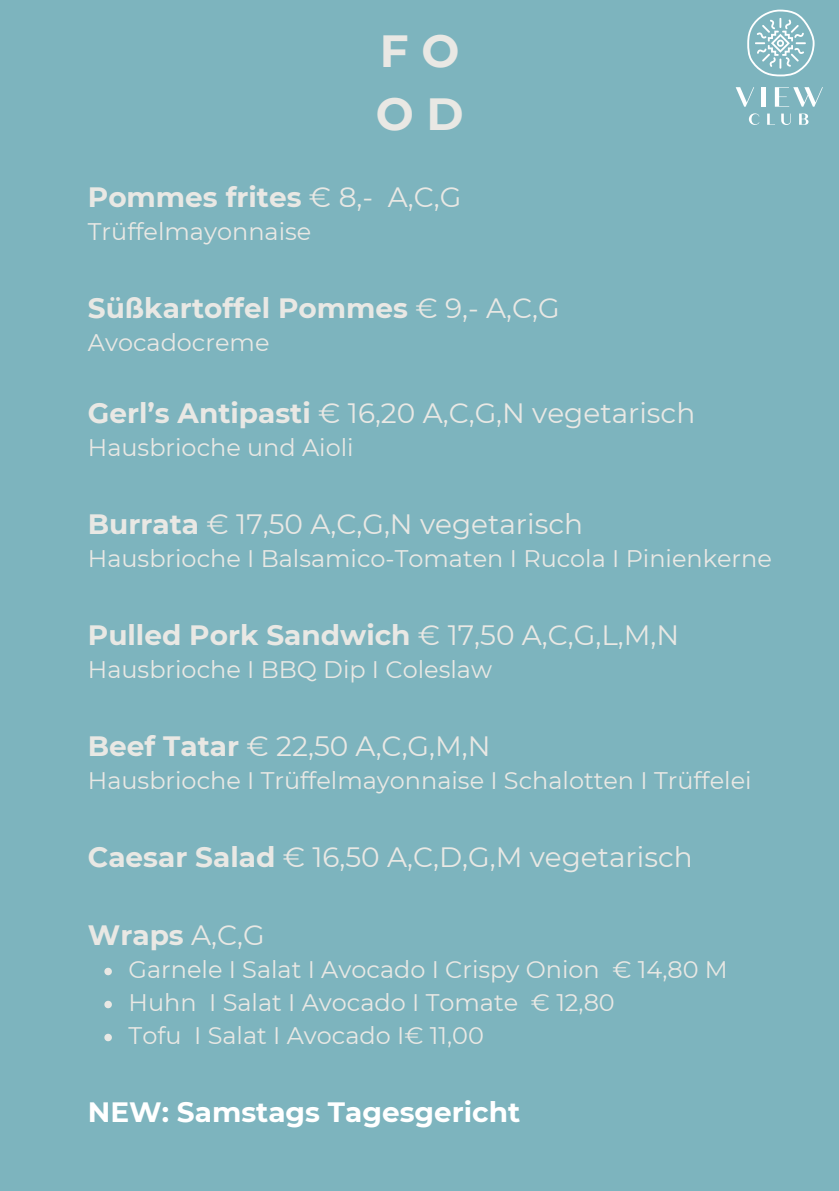
<style>
.page{position:relative;width:839px;height:1191px;background:#fff}
.page>*{position:absolute;margin:0;border:0;box-sizing:border-box;transform-origin:0 0}
.t1{font:700 45px/63px "Montserrat";color:#e9e8e4}
.t2{font:28px "Montserrat";color:#e9e8e4}
.t3{font:700 28px "Montserrat";color:#e9e8e4}
.t4{font:700 28px "Montserrat";color:#fff}
.t5{font:24px "Montserrat";color:#e9e8e4}
.s1{font-weight:400}
.s2{font-weight:700}
</style>
<div class="page">
<div style="left:0;top:0;width:838px;height:1191px;background:#7db4be"></div>
<svg style="left:104px;top:968px;width:8px;height:7px"></svg>
<svg style="left:104px;top:1001px;width:8px;height:7px"></svg>
<svg style="left:104px;top:1034px;width:8px;height:7px"></svg>
<svg style="left:749px;top:113px;width:10px;height:12px"></svg>
<svg style="left:767px;top:114px;width:8px;height:11px"></svg>
<svg style="left:781px;top:114px;width:9px;height:11px"></svg>
<svg style="left:799px;top:114px;width:9px;height:11px"></svg>
<svg style="left:735px;top:87px;width:19px;height:20px"></svg>
<div style="left:760px;top:87px;width:5px;height:20px;background:#fff"></div>
<svg style="left:774px;top:87px;width:48px;height:20px"></svg>
<svg style="left:747px;top:10px;width:67px;height:66px"></svg>
<p class="t1" style="left:376px;top:20px;width:89px">F O<br>O D</p>
<h1 class="t3" style="left:88px;top:180px;width:375px">Pommes frites <span class="s1">€ 8,- A,C,G</span></h1>
<p class="t5" style="left:88px;top:217px;width:225px">Trüffelmayonnaise</p>
<p class="t3" style="left:88px;top:291px;width:473px">Süßkartoffel Pommes <span class="s1">€ 9,- A,C,G</span></p>
<p class="t5" style="left:88px;top:328px;width:183px">Avocadocreme</p>
<p class="t2" style="left:88px;top:396px;width:609px"><span class="s2">Gerl’s Antipasti</span> € 16,20 A,C,G,N vegetarisch</p>
<p class="t5" style="left:88px;top:433px;width:267px">Hausbrioche und Aioli</p>
<h3 class="t2" style="left:88px;top:507px;width:496px"><span class="s2">Burrata</span> € 17,50 A,C,G,N vegetarisch</h3>
<h3 class="t5" style="left:88px;top:544px;width:685px">Hausbrioche I Balsamico-Tomaten I Rucola I Pinienkerne</h3>
<p class="t3" style="left:88px;top:618px;width:592px">Pulled Pork Sandwich <span class="s1">€ 17,50 A,C,G,L,M,N</span></p>
<p class="t5" style="left:88px;top:655px;width:405px">Hausbrioche I BBQ Dip I Coleslaw</p>
<p class="t2" style="left:88px;top:729px;width:404px"><span class="s2">Beef Tatar</span> € 22,50 A,C,G,M,N</p>
<p class="t5" style="left:88px;top:766px;width:665px">Hausbrioche I Trüffelmayonnaise I Schalotten I Trüffelei</p>
<p class="t2" style="left:88px;top:840px;width:606px"><span class="s2">Caesar Salad</span> € 16,50 A,C,D,G,M vegetarisch</p>
<p class="t3" style="left:88px;top:918px;width:178px">Wraps <span class="s1">A,C,G</span></p>
<h3 class="t5" style="left:129px;top:955px;width:600px">Garnele I Salat I Avocado I Crispy Onion € 14,80 M</h3>
<h3 class="t5" style="left:129px;top:988px;width:487px">Huhn I Salat I Avocado I Tomate € 12,80</h3>
<p class="t5" style="left:129px;top:1021px;width:357px">Tofu I Salat I Avocado I€ 11,00</p>
<p class="t4" style="left:88px;top:1095px;width:434px">NEW: Samstags Tagesgericht</p>
</div>
